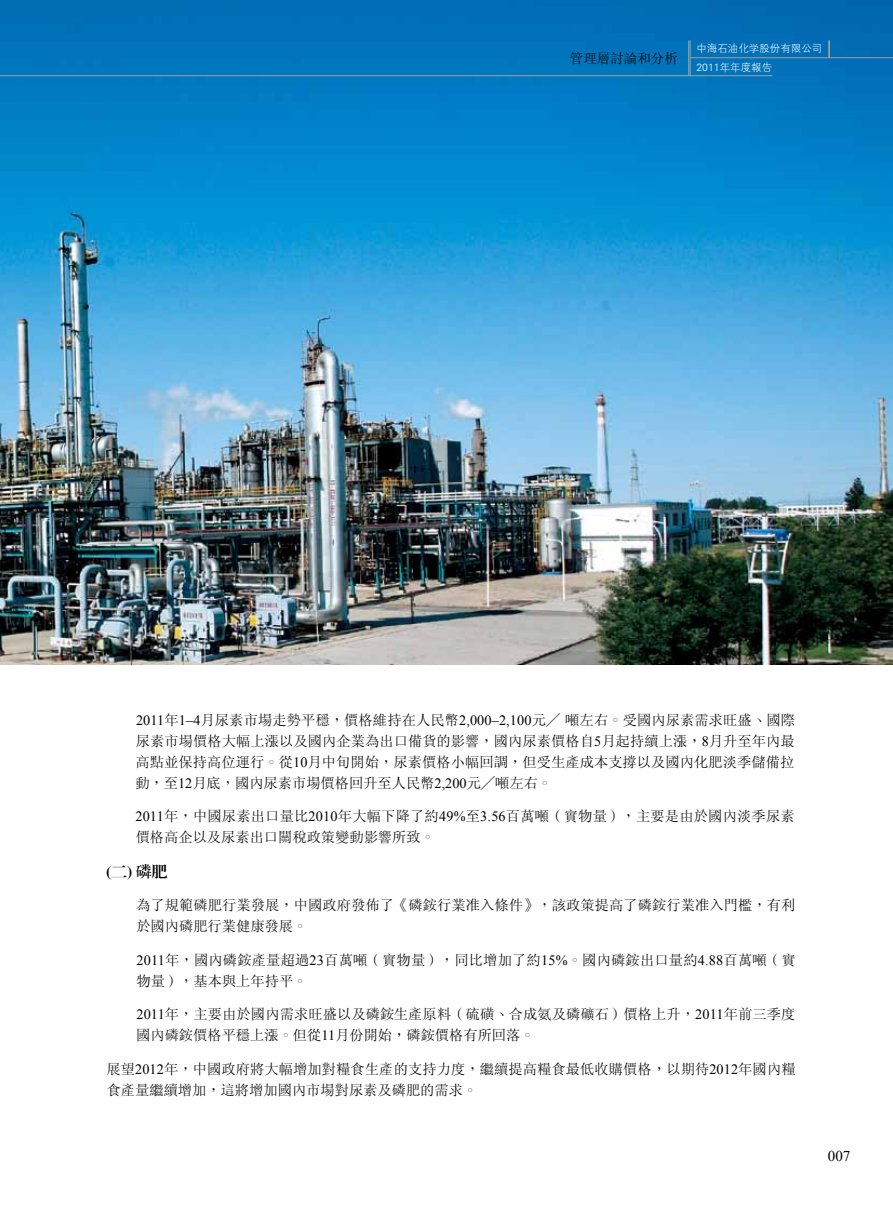
<style>
.page{position:relative;width:893px;height:1212px;background:#fff}
.page>*{position:absolute;margin:0;border:0;box-sizing:border-box;transform-origin:0 0}
.t1{font:15.75px "FZXBSB B51 0";color:#000}
.t2{font:15px "Times New Roman";color:#000}
.t3{font:14.25px/21px "Sim Sun";letter-spacing:.005em;color:#000}
.t4{font:13.5px "Sim Sun";color:#000}
.t5{font:10.5px/18.3px "FZXH1 B B51 0";color:#fff}
.s1{font-family:"Times New Roman"}
.s2{font-family:"FZJSSB B51 0"}
</style>
<div class="page">
<img style="left:0;top:0;width:893px;height:665px">
<svg style="left:828px;top:40px;width:2px;height:17px"></svg>
<hr style="left:688px;top:40px;width:1px;height:36px;background:#9fa0a0">
<hr style="left:690px;top:40px;width:1px;height:36px;background:#9fa0a0">
<hr style="left:691px;top:57px;width:202px;height:1px;background:#9fa0a0">
<hr style="left:0;top:75px;width:772px;height:1px;background:#9fa0a0">
<p class="t4" style="left:570px;top:52px;width:109px">管理層討論和分析</p>
<p class="t5" style="left:696px;top:40px;width:127px">中海石油化学股份有限公司<br>2011年年度報告</p>
<p class="t3" style="left:135px;top:709px;width:661px;text-align:justify"><span class="s1">2011</span>年<span class="s1">1–4</span>月尿素市場走勢平穩<span class="s2">，</span>價格維持在人民幣<span class="s1">2,000–2,100</span>元╱ 噸左右<span class="s2">。</span>受國內尿素需求旺盛<span class="s2">、</span>國際尿素市場價格大幅上漲以及國內企業為出口備貨的影響<span class="s2">，</span>國內尿素價格自<span class="s1">5</span>月起持續上漲<span class="s2">，</span><span class="s1">8</span>月升至年內最高點並保持高位運行<span class="s2">。</span>從<span class="s1">10</span>月中旬開始<span class="s2">，</span>尿素價格小幅回調<span class="s2">，</span>但受生產成本支撐以及國內化肥淡季儲備拉動<span class="s2">，</span>至<span class="s1">12</span>月底<span class="s2">，</span>國內尿素市場價格回升至人民幣<span class="s1">2,200</span>元╱噸左右<span class="s2">。</span></p>
<p class="t3" style="left:135px;top:806px;width:661px"><span class="s1">2011</span>年<span class="s2">，</span>中國尿素出口量比<span class="s1">2010</span>年大幅下降了約<span class="s1">49%</span>至<span class="s1">3.56</span>百萬噸<span class="s2">（</span>實物量<span class="s2">），</span>主要是由於國內淡季尿素價格高企以及尿素出口關稅政策變動影響所致<span class="s2">。</span></p>
<p class="t1" style="left:106px;top:862px;width:63px">(二) 磷肥</p>
<p class="t3" style="left:136px;top:894px;width:661px">為了規範磷肥行業發展<span class="s2">，</span>中國政府發佈了<span class="s2">《</span>磷銨行業准入條件<span class="s2">》，</span>該政策提高了磷銨行業准入門檻<span class="s2">，</span>有利於國內磷肥行業健康發展<span class="s2">。</span></p>
<p class="t3" style="left:136px;top:949px;width:661px"><span class="s1">2011</span>年<span class="s2">，</span>國內磷銨產量超過<span class="s1">23</span>百萬噸<span class="s2">（</span>實物量<span class="s2">），</span>同比增加了約<span class="s1">15%</span><span class="s2">。</span>國內磷銨出口量約<span class="s1">4.88</span>百萬噸<span class="s2">（</span>實物量<span class="s2">），</span>基本與上年持平<span class="s2">。</span></p>
<p class="t3" style="left:136px;top:1004px;width:661px"><span class="s1">2011</span>年<span class="s2">，</span>主要由於國內需求旺盛以及磷銨生產原料<span class="s2">（</span>硫磺<span class="s2">、</span>合成氨及磷礦石<span class="s2">）</span>價格上升<span class="s2">，</span><span class="s1">2011</span>年前三季度國內磷銨價格平穩上漲<span class="s2">。</span>但從<span class="s1">11</span>月份開始<span class="s2">，</span>磷銨價格有所回落<span class="s2">。</span></p>
<p class="t3" style="left:106px;top:1058px;width:691px">展望<span class="s1">2012</span>年<span class="s2">，</span>中國政府將大幅增加對糧食生產的支持力度<span class="s2">，</span>繼續提高糧食最低收購價格<span class="s2">，</span>以期待<span class="s1">2012</span>年國內糧食產量繼續增加<span class="s2">，</span>這將增加國內市場對尿素及磷肥的需求<span class="s2">。</span></p>
<p class="t2" style="left:828px;top:1146px;width:24px">007</p>
</div>
